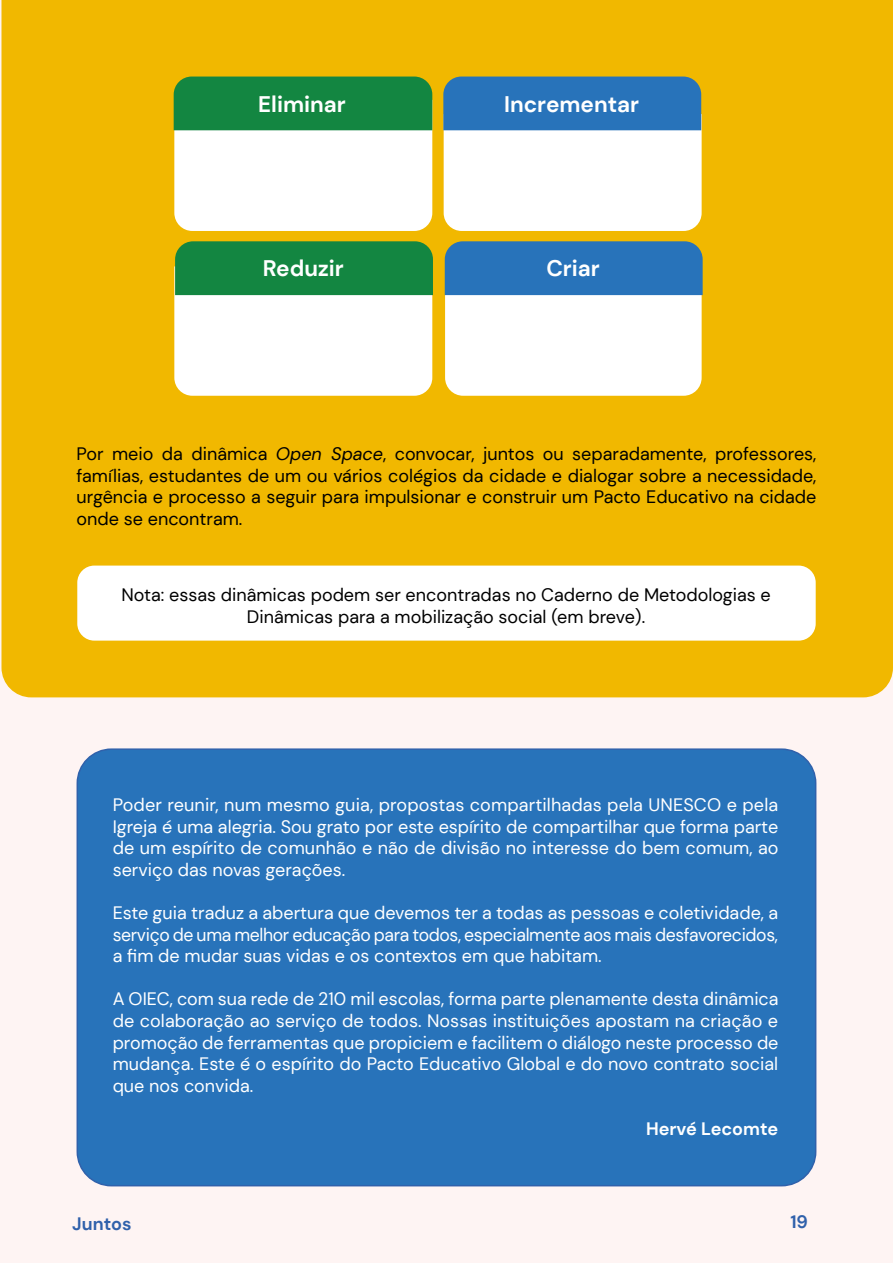
<style>
.page{position:relative;width:893px;height:1263px;background:#fff}
.page>*{position:absolute;margin:0;border:0;box-sizing:border-box;transform-origin:0 0}
.t1{font:700 22.5px "DM Sans";color:#fff}
.t2{font:18px/21.6px "DM Sans";color:#fff;text-align:justify}
.t3{font:18px/21.6px "DM Sans";color:#000;text-align:justify}
.t4{font:700 18px "DM Sans";color:#fff}
.t5{font:700 18px "DM Sans";color:#3061ab}
.s1{font-style:italic}
</style>
<div class="page">
<div style="left:1px;top:1px;width:892px;height:1262px;background:#fef4f3"></div>
<div style="left:77px;top:749px;width:739px;height:437px;background:#2873ba;border-radius:34px"></div>
<div style="left:77px;top:748px;width:739px;height:438px;border:2px solid #3061ab;border-radius:34px"></div>
<div style="left:2px;top:0;width:891px;height:697px;background:#f1b800"></div>
<svg style="left:174px;top:241px;width:259px;height:155px"></svg>
<svg style="left:445px;top:241px;width:258px;height:155px"></svg>
<svg style="left:174px;top:77px;width:258px;height:154px"></svg>
<svg style="left:443px;top:77px;width:259px;height:154px"></svg>
<div style="left:77px;top:566px;width:739px;height:75px;background:#fff;border-radius:17px"></div>
<p class="t1" style="left:258px;top:90px;width:89px">Eliminar</p>
<p class="t1" style="left:504px;top:90px;width:136px">Incrementar</p>
<p class="t1" style="left:263px;top:254px;width:82px">Reduzir</p>
<p class="t1" style="left:546px;top:254px;width:55px">Criar</p>
<p class="t3" style="left:77px;top:443px;width:741px">Por meio da dinâmica <span class="s1">Open Space</span>, convocar, juntos ou separadamente, professores, famílias, estudantes de um ou vários colégios da cidade e dialogar sobre a necessidade, urgência e processo a seguir para impulsionar e construir um Pacto Educativo na cidade onde se encontram.</p>
<p class="t3" style="left:121px;top:584px;width:651px;text-align:center">Nota: essas dinâmicas podem ser encontradas no Caderno de Metodologias e<br>Dinâmicas para a mobilização social (em breve).</p>
<p class="t2" style="left:113px;top:794px;width:667px">Poder reunir, num mesmo guia, propostas compartilhadas pela UNESCO e pela Igreja é uma alegria. Sou grato por este espírito de compartilhar que forma parte de um espírito de comunhão e não de divisão no interesse do bem comum, ao serviço das novas gerações.</p>
<p class="t2" style="left:113px;top:902px;width:667px">Este guia traduz a abertura que devemos ter a todas as pessoas e coletividade, a serviço de uma melhor educação para todos, especialmente aos mais desfavorecidos, a fim de mudar suas vidas e os contextos em que habitam.</p>
<p class="t2" style="left:113px;top:988px;width:667px">A OIEC, com sua rede de 210 mil escolas, forma parte plenamente desta dinâmica de colaboração ao serviço de todos. Nossas instituições apostam na criação e promoção de ferramentas que propiciem e facilitem o diálogo neste processo de mudança. Este é o espírito do Pacto Educativo Global e do novo contrato social que nos convida.</p>
<p class="t4" style="left:646px;top:1117px;width:134px">Hervé Lecomte</p>
<p class="t5" style="left:72px;top:1213px;width:61px">Juntos</p>
<p class="t5" style="left:790px;top:1210px;width:19px">19</p>
</div>
